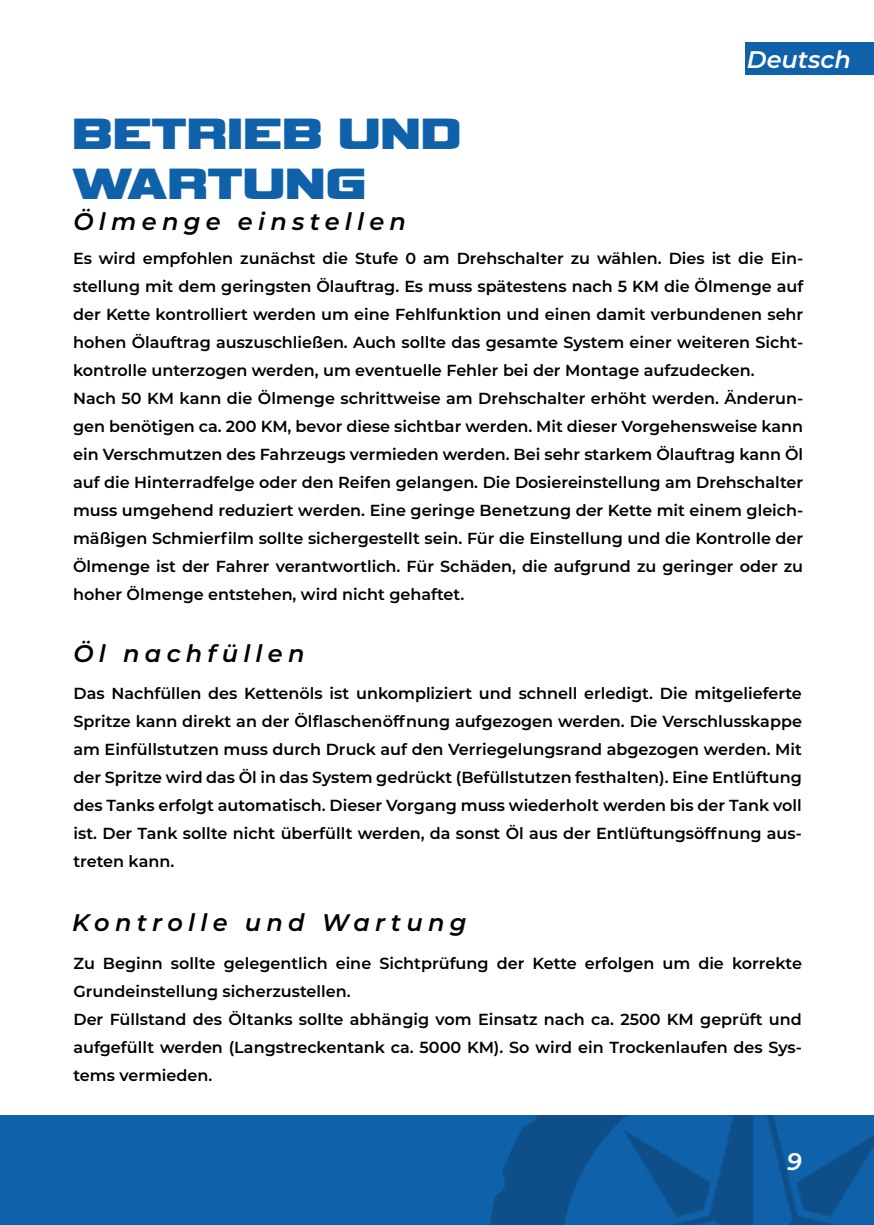
<style>
.page{position:relative;width:874px;height:1225px;background:#fff}
.page>*{position:absolute;margin:0;border:0;box-sizing:border-box;transform-origin:0 0}
.t1{font:700 46px/50px "Vipnagorgialla Rg";color:#0f61a9}
.t2{font:italic 600 24px "Montserrat";letter-spacing:.22em;color:#000}
.t3{font:italic 600 24px "Montserrat";color:#fff}
.t4{font:italic 600 24px "Montserrat";color:#fdfdfd}
.t5{font:600 16px/28px "Montserrat";color:#000}
</style>
<div class="page">
<div style="left:0;top:1115px;width:873px;height:110px;background:#0f61a9"></div>
<img style="left:490px;top:1115px;width:383px;height:110px">
<div style="left:744px;top:43px;width:129px;height:32px;background:#0f61a9"></div>
<h1 class="t1" style="left:72px;top:104px;width:391px">BETRIEB UND<br>WARTUNG</h1>
<h2 class="t3" style="left:746px;top:42px;width:105px">Deutsch</h2>
<h2 class="t2" style="left:73px;top:205px;width:334px">Ölmenge einstellen</h2>
<p class="t5" style="left:73px;top:243px;width:731px">Es wird empfohlen zunächst die Stufe 0 am Drehschalter zu wählen. Dies ist die Ein&shy;stellung mit dem geringsten Ölauftrag. Es muss spätestens nach 5 KM die Ölmenge auf der Kette kontrolliert werden um eine Fehlfunktion und einen damit verbundenen sehr hohen Ölauftrag auszuschließen. Auch sollte das gesamte System einer weiteren Sicht&shy;kontrolle unterzogen werden, um eventuelle Fehler bei der Montage aufzudecken.<br>Nach 50 KM kann die Ölmenge schrittweise am Drehschalter erhöht werden. Änderun&shy;gen benötigen ca. 200 KM, bevor diese sichtbar werden. Mit dieser Vorgehensweise kann ein Verschmutzen des Fahrzeugs vermieden werden. Bei sehr starkem Ölauftrag kann Öl auf die Hinterradfelge oder den Reifen gelangen. Die Dosiereinstellung am Drehschalter muss umgehend reduziert werden. Eine geringe Benetzung der Kette mit einem gleich&shy;mäßigen Schmierfilm sollte sichergestellt sein. Für die Einstellung und die Kontrolle der Ölmenge ist der Fahrer verantwortlich. Für Schäden, die aufgrund zu geringer oder zu hoher Ölmenge entstehen, wird nicht gehaftet.</p>
<h2 class="t2" style="left:73px;top:636px;width:232px">Öl nachfüllen</h2>
<p class="t5" style="left:73px;top:678px;width:729px;text-align:justify">Das Nachfüllen des Kettenöls ist unkompliziert und schnell erledigt. Die mitgelieferte Spritze kann direkt an der Ölflaschenöffnung aufgezogen werden. Die Verschlusskappe am Einfüllstutzen muss durch Druck auf den Verriegelungsrand abgezogen werden. Mit der Spritze wird das Öl in das System gedrückt (Befüllstutzen festhalten). Eine Entlüftung des Tanks erfolgt automatisch. Dieser Vorgang muss wiederholt werden bis der Tank voll ist. Der Tank sollte nicht überfüllt werden, da sonst Öl aus der Entlüftungsöffnung aus&shy;treten kann.</p>
<h2 class="t2" style="left:72px;top:905px;width:396px">Kontrolle und Wartung</h2>
<p class="t5" style="left:73px;top:949px;width:729px">Zu Beginn sollte gelegentlich eine Sichtprüfung der Kette erfolgen um die korrekte Grundeinstellung sicherzustellen.<br>Der Füllstand des Öltanks sollte abhängig vom Einsatz nach ca. 2500 KM geprüft und aufgefüllt werden (Langstreckentank ca. 5000 KM). So wird ein Trockenlaufen des Sys&shy;tems vermieden.</p>
<h2 class="t4" style="left:786px;top:1144px;width:17px">9</h2>
</div>
